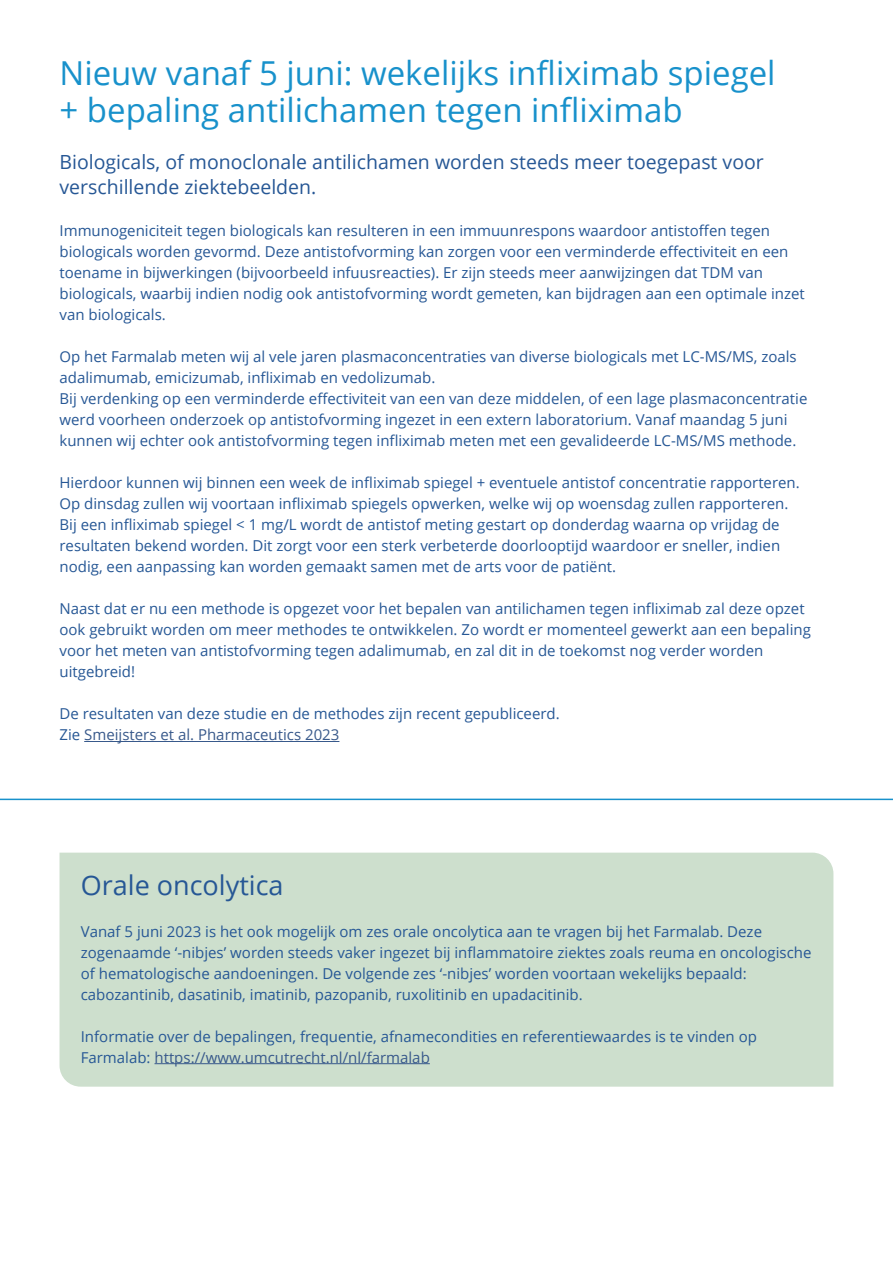
<style>
.page{position:relative;width:893px;height:1263px;background:#fff}
.page>*{position:absolute;margin:0;border:0;box-sizing:border-box;transform-origin:0 0}
.t1{font:33px/37.5px "Open Sans";color:#1891cb}
.t2{font:27px "Open Sans";color:#265795}
.t3{font:19.5px/25.5px "Open Sans";color:#265795}
.t4{font:15px/21px "Open Sans";color:#265795}
.s1{color:#38598b}
</style>
<div class="page">
<hr style="left:84px;top:741px;width:255px;height:1px;background:#38598b">
<div style="left:60px;top:853px;width:773px;height:234px;background:#cddfcd"></div>
<hr style="left:155px;top:1063px;width:275px;height:1px;background:#38598b">
<hr style="left:0;top:799px;width:893px;height:1px;background:#1891cb">
<h1 class="t1" style="left:60px;top:53px;width:718px">Nieuw vanaf 5 juni: wekelijks infliximab spiegel + bepaling antilichamen tegen infliximab</h1>
<h3 class="t3" style="left:60px;top:148px;width:706px">Biologicals, of monoclonale antilichamen worden steeds meer toegepast voor verschillende ziektebeelden.</h3>
<p class="t4" style="left:60px;top:220px;width:747px">Immunogeniciteit tegen biologicals kan resulteren in een immuunrespons waardoor antistoffen tegen biologicals worden gevormd. Deze antistofvorming kan zorgen voor een verminderde effectiviteit en een toename in bijwerkingen (bijvoorbeeld infuusreacties). Er zijn steeds meer aanwijzingen dat TDM van biologicals, waarbij indien nodig ook antistofvorming wordt gemeten, kan bijdragen aan een optimale inzet van biologicals.</p>
<p class="t4" style="left:60px;top:346px;width:749px">Op het Farmalab meten wij al vele jaren plasmaconcentraties van diverse biologicals met LC-MS/MS, zoals adalimumab, emicizumab, infliximab en vedolizumab.<br>Bij verdenking op een verminderde effectiviteit van een van deze middelen, of een lage plasmaconcentratie werd voorheen onderzoek op antistofvorming ingezet in een extern laboratorium. Vanaf maandag 5 juni kunnen wij echter ook antistofvorming tegen infliximab meten met een gevalideerde LC-MS/MS methode.</p>
<p class="t4" style="left:60px;top:472px;width:742px">Hierdoor kunnen wij binnen een week de infliximab spiegel + eventuele antistof concentratie rapporteren.<br>Op dinsdag zullen wij voortaan infliximab spiegels opwerken, welke wij op woensdag zullen rapporteren.<br>Bij een infliximab spiegel &lt; 1 mg/L wordt de antistof meting gestart op donderdag waarna op vrijdag de resultaten bekend worden. Dit zorgt voor een sterk verbeterde doorlooptijd waardoor er sneller, indien nodig, een aanpassing kan worden gemaakt samen met de arts voor de patiënt.</p>
<p class="t4" style="left:60px;top:598px;width:753px">Naast dat er nu een methode is opgezet voor het bepalen van antilichamen tegen infliximab zal deze opzet ook gebruikt worden om meer methodes te ontwikkelen. Zo wordt er momenteel gewerkt aan een bepaling voor het meten van antistofvorming tegen adalimumab, en zal dit in de toekomst nog verder worden uitgebreid!</p>
<p class="t4" style="left:60px;top:703px;width:502px">De resultaten van deze studie en de methodes zijn recent gepubliceerd.<br>Zie <span class="s1">Smeijsters et al. Pharmaceutics 2023</span></p>
<h2 class="t2" style="left:81px;top:866px;width:204px">Orale oncolytica</h2>
<p class="t4" style="left:81px;top:920px;width:732px">Vanaf 5 juni 2023 is het ook mogelijk om zes orale oncolytica aan te vragen bij het Farmalab. Deze zogenaamde ‘-nibjes’ worden steeds vaker ingezet bij inflammatoire ziektes zoals reuma en oncologische of hematologische aandoeningen. De volgende zes ‘-nibjes’ worden voortaan wekelijks bepaald: cabozantinib, dasatinib, imatinib, pazopanib, ruxolitinib en upadacitinib.</p>
<p class="t4" style="left:81px;top:1025px;width:678px">Informatie over de bepalingen, frequentie, afnamecondities en referentiewaardes is te vinden op<br>Farmalab: <span class="s1">https://www.umcutrecht.nl/nl/farmalab</span></p>
</div>
